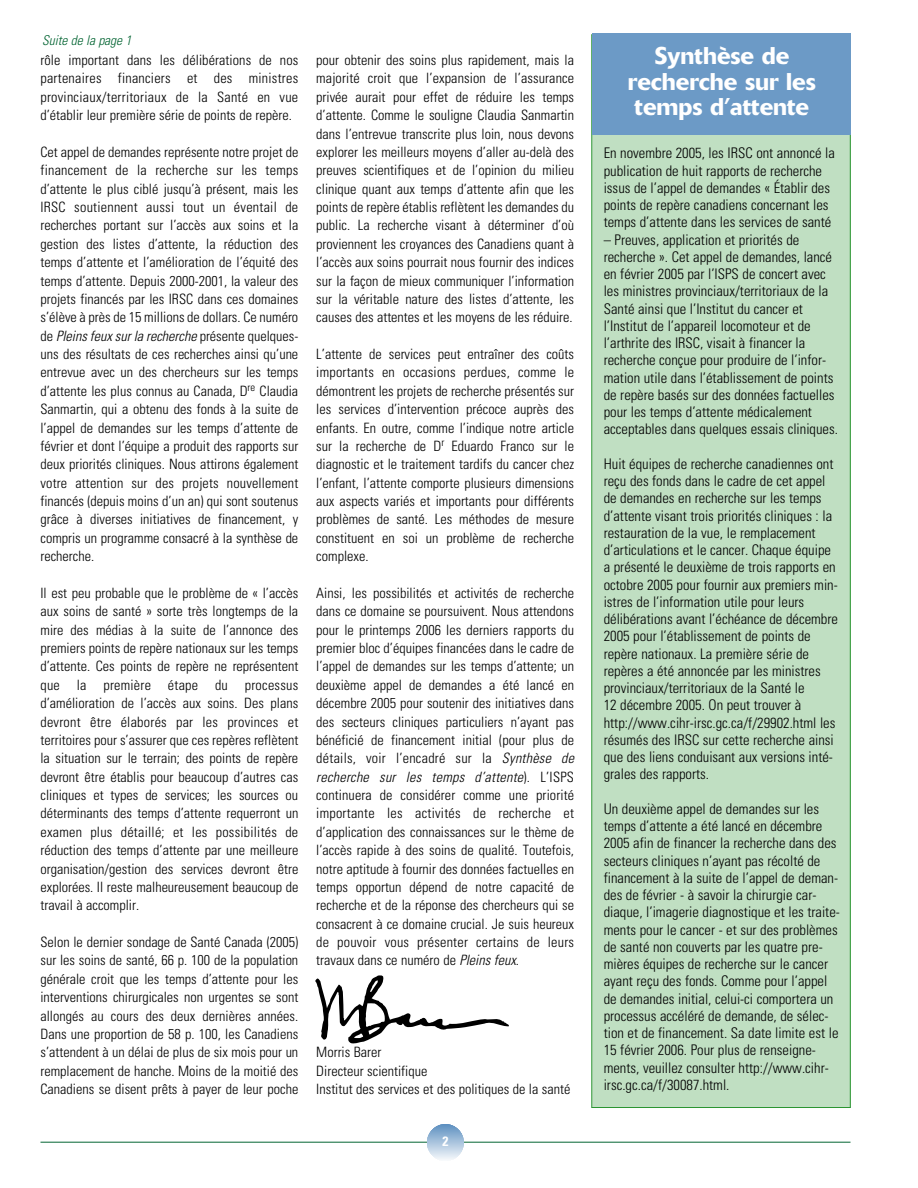
<style>
.page{position:relative;width:918px;height:1188px;background:#fff}
.page>*{position:absolute;margin:0;border:0;box-sizing:border-box;transform-origin:0 0}
.t1{font:500 24px/25.5px "Delta";color:#fff;text-align:center}
.t2{font:300 condensed 14.7px/17.2px "Univers";color:#000}
.t3{font:300 condensed 14.25px/18.5px "Univers";color:#000;text-align:justify}
.t4{font:italic 300 condensed 13.5px "Univers";color:#036432}
.t5{font:700 condensed 13.5px "Univers";color:#fff}
.s1{font-style:italic}
</style>
<div class="page">
<hr style="left:40px;top:1142px;width:810px;height:1px;background:#036432">
<hr style="left:427px;top:1124px;width:37px;height:1px;background:#5c8fc0">
<hr style="left:427px;top:1125px;width:37px;height:1px;background:#6092c2">
<hr style="left:427px;top:1126px;width:37px;height:1px;background:#6495c3">
<hr style="left:427px;top:1127px;width:37px;height:1px;background:#6998c5">
<hr style="left:427px;top:1128px;width:37px;height:1px;background:#6d9bc7">
<hr style="left:427px;top:1129px;width:37px;height:1px;background:#719ec8">
<hr style="left:427px;top:1130px;width:37px;height:1px;background:#76a1ca">
<hr style="left:427px;top:1131px;width:37px;height:1px;background:#7aa4cc">
<hr style="left:427px;top:1132px;width:37px;height:1px;background:#7fa7ce">
<hr style="left:427px;top:1133px;width:37px;height:1px;background:#83aacf">
<hr style="left:427px;top:1134px;width:37px;height:1px;background:#87add1">
<hr style="left:427px;top:1135px;width:37px;height:1px;background:#8cb0d3">
<hr style="left:427px;top:1136px;width:37px;height:1px;background:#90b3d4">
<hr style="left:427px;top:1137px;width:37px;height:1px;background:#94b6d6">
<hr style="left:427px;top:1138px;width:37px;height:1px;background:#99b9d7">
<hr style="left:427px;top:1139px;width:37px;height:1px;background:#9dbcd9">
<hr style="left:427px;top:1140px;width:37px;height:1px;background:#a1bedb">
<hr style="left:427px;top:1141px;width:37px;height:1px;background:#a5c2dd">
<hr style="left:427px;top:1142px;width:37px;height:1px;background:#aac4de">
<hr style="left:427px;top:1143px;width:37px;height:1px;background:#aec8e0">
<hr style="left:427px;top:1144px;width:37px;height:1px;background:#b3cae1">
<hr style="left:427px;top:1145px;width:37px;height:1px;background:#b7cde3">
<hr style="left:427px;top:1146px;width:37px;height:1px;background:#bbd1e5">
<hr style="left:427px;top:1147px;width:37px;height:1px;background:#c0d3e7">
<hr style="left:427px;top:1148px;width:37px;height:1px;background:#c3d6e8">
<hr style="left:427px;top:1149px;width:37px;height:1px;background:#c8daea">
<hr style="left:427px;top:1150px;width:37px;height:1px;background:#ccdceb">
<hr style="left:427px;top:1151px;width:37px;height:1px;background:#d1e0ed">
<hr style="left:427px;top:1152px;width:37px;height:1px;background:#d5e2ef">
<hr style="left:427px;top:1153px;width:37px;height:1px;background:#d9e5f0">
<hr style="left:427px;top:1154px;width:37px;height:1px;background:#dee9f2">
<hr style="left:427px;top:1155px;width:37px;height:1px;background:#e2ebf4">
<hr style="left:427px;top:1156px;width:37px;height:1px;background:#e6eef5">
<hr style="left:427px;top:1157px;width:37px;height:1px;background:#ebf1f7">
<hr style="left:427px;top:1158px;width:37px;height:1px;background:#eff4f9">
<hr style="left:427px;top:1159px;width:37px;height:1px;background:#f4f8fb">
<hr style="left:427px;top:1160px;width:37px;height:1px;background:#f8fafc">
<hr style="left:427px;top:1161px;width:37px;height:1px;background:#fafcfd">
<div style="left:592px;top:35px;width:258px;height:1073px;background:#c0dfc2"></div>
<div style="left:592px;top:34px;width:258px;height:101px;background:#6c9ac6"></div>
<svg style="left:315px;top:975px;width:194px;height:69px"></svg>
<p class="t4" style="left:42px;top:35px;width:91px">Suite de la page 1</p>
<p class="t3" style="left:40px;top:52px;width:259px">rôle important dans les délibérations de nos partenaires financiers et des ministres provinciaux/territoriaux de la Santé en vue d’établir leur première série de points de repère.</p>
<p class="t3" style="left:40px;top:144px;width:259px">Cet appel de demandes représente notre projet de financement de la recherche sur les temps d’attente le plus ciblé jusqu’à présent, mais les IRSC soutiennent aussi tout un éventail de recherches portant sur l’accès aux soins et la gestion des listes d’attente, la réduction des temps d’attente et l’amélioration de l’équité des temps d’attente. Depuis 2000-2001, la valeur des projets financés par les IRSC dans ces domaines s’élève à près de 15 millions de dollars. Ce numéro de <span class="s1">Pleins feux sur la recherche</span> présente quelques&shy;uns des résultats de ces recherches ainsi qu’une entrevue avec un des chercheurs sur les temps d’attente les plus connus au Canada, D<sup>re</sup> Claudia Sanmartin, qui a obtenu des fonds à la suite de l’appel de demandes sur les temps d’attente de février et dont l’équipe a produit des rapports sur deux priorités cliniques. Nous attirons également votre attention sur des projets nouvellement financés (depuis moins d’un an) qui sont soutenus grâce à diverses initiatives de financement, y compris un programme consacré à la synthèse de recherche.</p>
<p class="t3" style="left:40px;top:585px;width:259px">Il est peu probable que le problème de « l’accès aux soins de santé » sorte très longtemps de la mire des médias à la suite de l’annonce des premiers points de repère nationaux sur les temps d’attente. Ces points de repère ne représentent que la première étape du processus d’amélioration de l’accès aux soins. Des plans devront être élaborés par les provinces et territoires pour s’assurer que ces repères reflètent la situation sur le terrain; des points de repère devront être établis pour beaucoup d’autres cas cliniques et types de services; les sources ou déterminants des temps d’attente requerront un examen plus détaillé; et les possibilités de réduction des temps d’attente par une meilleure organisation/gestion des services devront être explorées. Il reste malheureusement beaucoup de travail à accomplir.</p>
<p class="t3" style="left:40px;top:934px;width:259px">Selon le dernier sondage de Santé Canada (2005) sur les soins de santé, 66 p. 100 de la population générale croit que les temps d’attente pour les interventions chirurgicales non urgentes se sont allongés au cours des deux dernières années.<br>Dans une proportion de 58 p. 100, les Canadiens s’attendent à un délai de plus de six mois pour un remplacement de hanche. Moins de la moitié des Canadiens se disent prêts à payer de leur poche</p>
<p class="t3" style="left:316px;top:52px;width:259px">pour obtenir des soins plus rapidement, mais la majorité croit que l’expansion de l’assurance privée aurait pour effet de réduire les temps d’attente. Comme le souligne Claudia Sanmartin dans l’entrevue transcrite plus loin, nous devons explorer les meilleurs moyens d’aller au-delà des preuves scientifiques et de l’opinion du milieu clinique quant aux temps d’attente afin que les points de repère établis reflètent les demandes du public. La recherche visant à déterminer d’où proviennent les croyances des Canadiens quant à l’accès aux soins pourrait nous fournir des indices sur la façon de mieux communiquer l’information sur la véritable nature des listes d’attente, les causes des attentes et les moyens de les réduire.</p>
<p class="t3" style="left:316px;top:346px;width:259px">L’attente de services peut entraîner des coûts importants en occasions perdues, comme le démontrent les projets de recherche présentés sur les services d’intervention précoce auprès des enfants. En outre, comme l’indique notre article sur la recherche de D<sup>r</sup> Eduardo Franco sur le diagnostic et le traitement tardifs du cancer chez l’enfant, l’attente comporte plusieurs dimensions aux aspects variés et importants pour différents problèmes de santé. Les méthodes de mesure constituent en soi un problème de recherche complexe.</p>
<p class="t3" style="left:316px;top:585px;width:259px">Ainsi, les possibilités et activités de recherche dans ce domaine se poursuivent. Nous attendons pour le printemps 2006 les derniers rapports du premier bloc d’équipes financées dans le cadre de l’appel de demandes sur les temps d’attente; un deuxième appel de demandes a été lancé en décembre 2005 pour soutenir des initiatives dans des secteurs cliniques particuliers n’ayant pas bénéficié de financement initial (pour plus de détails, voir l’encadré sur la <span class="s1">Synthèse de recherche sur les temps d’attente</span>). L’ISPS continuera de considérer comme une priorité importante les activités de recherche et d’application des connaissances sur le thème de l’accès rapide à des soins de qualité. Toutefois, notre aptitude à fournir des données factuelles en temps opportun dépend de notre capacité de recherche et de la réponse des chercheurs qui se consacrent à ce domaine crucial. Je suis heureux de pouvoir vous présenter certains de leurs travaux dans ce numéro de <span class="s1">Pleins feux</span>.</p>
<p class="t3" style="left:316px;top:1045px;width:256px;text-align:left">Morris Barer<br>Directeur scientifique<br>Institut des services et des politiques de la santé</p>
<p class="t5" style="left:442px;top:1136px;width:7px">2</p>
<h1 class="t1" style="left:628px;top:45px;width:189px">Synthèse de recherche sur les temps d’attente</h1>
<p class="t2" style="left:604px;top:146px;width:233px">En novembre 2005, les IRSC ont annoncé la publication de huit rapports de recherche issus de l’appel de demandes « Établir des points de repère canadiens concernant les temps d’attente dans les services de santé</p>
<p class="t2" style="left:604px;top:232px;width:236px">– Preuves, application et priorités de recherche ». Cet appel de demandes, lancé en février 2005 par l’ISPS de concert avec les ministres provinciaux/territoriaux de la Santé ainsi que l’Institut du cancer et l’Institut de l’appareil locomoteur et de l’arthrite des IRSC, visait à financer la recherche conçue pour produire de l’infor&shy;mation utile dans l’établissement de points de repère basés sur des données factuelles pour les temps d’attente médicalement acceptables dans quelques essais cliniques.</p>
<p class="t2" style="left:604px;top:456px;width:236px">Huit équipes de recherche canadiennes ont reçu des fonds dans le cadre de cet appel de demandes en recherche sur les temps d’attente visant trois priorités cliniques : la restauration de la vue, le remplacement d’articulations et le cancer. Chaque équipe a présenté le deuxième de trois rapports en octobre 2005 pour fournir aux premiers min&shy;istres de l’information utile pour leurs délibérations avant l’échéance de décembre 2005 pour l’établissement de points de repère nationaux. La première série de repères a été annoncée par les ministres provinciaux/territoriaux de la Santé le<br>12 décembre 2005. On peut trouver à http://www.cihr-irsc.gc.ca/f/29902.html les résumés des IRSC sur cette recherche ainsi que des liens conduisant aux versions inté&shy;grales des rapports.</p>
<p class="t2" style="left:604px;top:801px;width:238px">Un deuxième appel de demandes sur les temps d’attente a été lancé en décembre 2005 afin de financer la recherche dans des secteurs cliniques n’ayant pas récolté de financement à la suite de l’appel de deman&shy;des de février - à savoir la chirurgie car&shy;diaque, l’imagerie diagnostique et les traite&shy;ments pour le cancer - et sur des problèmes de santé non couverts par les quatre pre&shy;mières équipes de recherche sur le cancer ayant reçu des fonds. Comme pour l’appel de demandes initial, celui-ci comportera un processus accéléré de demande, de sélec&shy;tion et de financement. Sa date limite est le 15 février 2006. Pour plus de renseigne&shy;ments, veuillez consulter http://www.cihr&shy;irsc.gc.ca/f/30087.html.</p>
</div>
